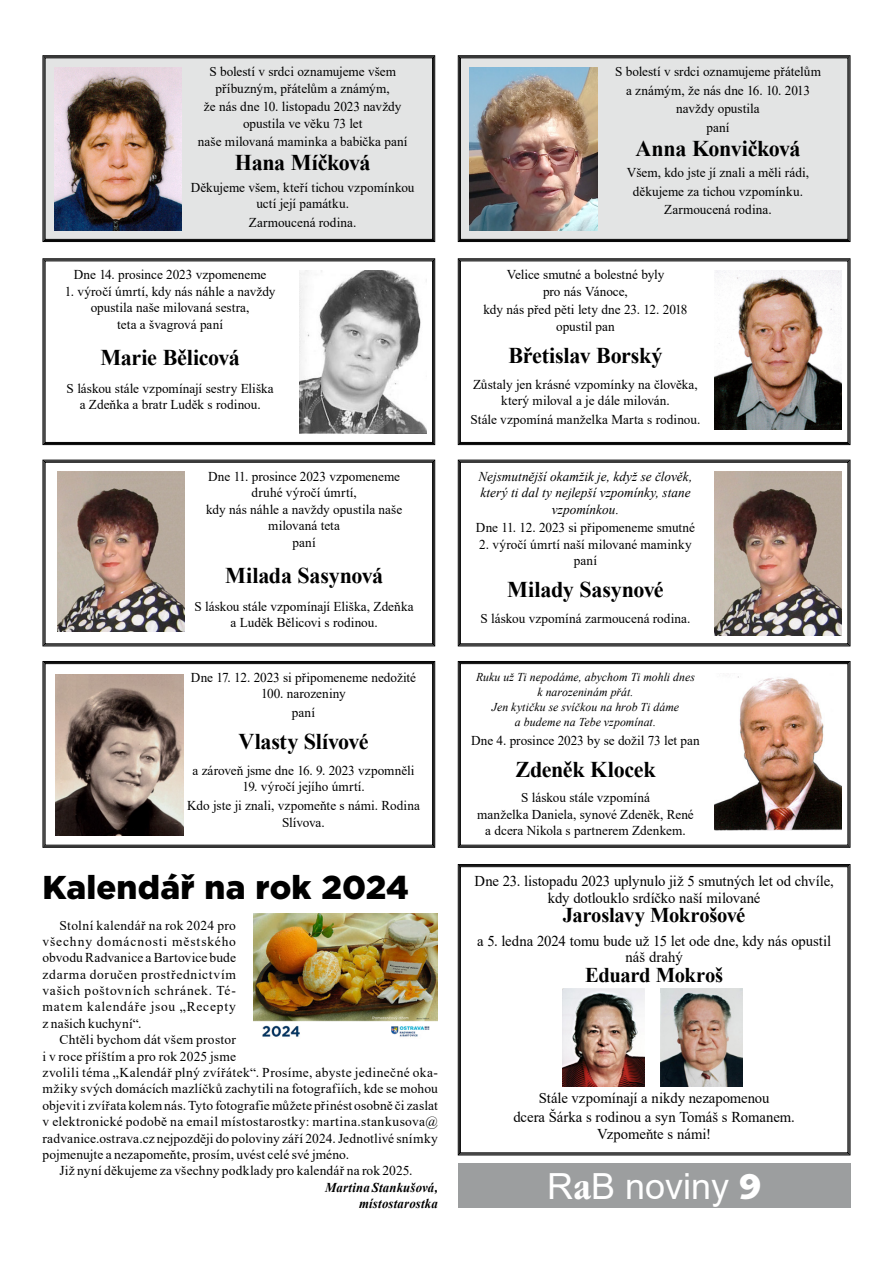
<style>
.page{position:relative;width:893px;height:1263px;background:#fff}
.page>*{position:absolute;margin:0;border:0;box-sizing:border-box;transform-origin:0 0}
.t1{font:36px "Arial";color:#fff}
.t2{font:900 33px "Gotham";letter-spacing:.005em;color:#000}
.t3{font:700 22.5px "Times New Roman";letter-spacing:-.015em;color:#000}
.t4{font:700 21px "Times New Roman";letter-spacing:-.015em;color:#000}
.t5{font:15px/16.5px "Times New Roman";letter-spacing:-.005em;color:#000;text-align:center}
.t6{font:13.5px/16.5px "Times New Roman";letter-spacing:.005em;color:#000;text-align:center}
.t7{font:13.5px "Times New Roman";letter-spacing:.03em;color:#000}
.t8{font:italic 13.5px/16.5px "Times New Roman";color:#000;text-align:center}
.t9{font:italic 700 13.5px/16.4px "Times New Roman";letter-spacing:.015em;color:#000;text-align:right;scale:.95 1}
.t10{font:13.5px "Times New Roman";letter-spacing:-.02em;color:#000}
.t11{font:italic 12px/15px "Times New Roman";letter-spacing:.005em;color:#000;text-align:center}
.s1{font-family:"Garamond Itc TOT";font-weight:700;font-stretch:condensed}
.s2{font-family:"Humanst 531 Blk BTCE Black"}
</style>
<div class="page">
<div style="left:458px;top:1163px;width:392px;height:45px;background:#9c9e9f"></div>
<div style="left:42px;top:55px;width:394px;height:187px;background:#e3e4e4"></div>
<div style="left:45px;top:57px;width:388px;height:183px;border:1px solid #000"></div>
<div style="left:457px;top:55px;width:394px;height:187px;background:#e3e4e4"></div>
<div style="left:460px;top:57px;width:388px;height:183px;border:1px solid #000"></div>
<svg style="left:457px;top:258px;width:394px;height:187px"></svg>
<div style="left:460px;top:260px;width:388px;height:183px;border:1px solid #000"></div>
<svg style="left:457px;top:459px;width:394px;height:188px"></svg>
<div style="left:460px;top:462px;width:388px;height:182px;border:1px solid #000"></div>
<svg style="left:457px;top:661px;width:394px;height:187px"></svg>
<div style="left:460px;top:663px;width:388px;height:182px;border:1px solid #000"></div>
<svg style="left:457px;top:864px;width:394px;height:292px"></svg>
<div style="left:460px;top:866px;width:388px;height:287px;border:1px solid #000"></div>
<svg style="left:42px;top:258px;width:394px;height:187px"></svg>
<div style="left:45px;top:260px;width:388px;height:183px;border:1px solid #000"></div>
<svg style="left:42px;top:459px;width:394px;height:188px"></svg>
<div style="left:45px;top:462px;width:388px;height:182px;border:1px solid #000"></div>
<svg style="left:42px;top:661px;width:394px;height:187px"></svg>
<div style="left:45px;top:663px;width:388px;height:182px;border:1px solid #000"></div>
<img style="left:55px;top:674px;width:128px;height:161px">
<img style="left:54px;top:67px;width:128px;height:164px">
<img style="left:470px;top:67px;width:127px;height:164px">
<img style="left:714px;top:270px;width:128px;height:159px">
<img style="left:714px;top:472px;width:128px;height:163px">
<img style="left:714px;top:673px;width:128px;height:157px">
<img style="left:661px;top:989px;width:81px;height:98px">
<img style="left:562px;top:989px;width:82px;height:98px">
<img style="left:299px;top:270px;width:127px;height:164px">
<img style="left:57px;top:472px;width:128px;height:159px">
<img style="left:253px;top:913px;width:185px;height:124px">
<p class="t6" style="left:209px;top:63px;width:188px">S bolestí v srdci oznamujeme všem příbuzným, přátelům a známým,</p>
<p class="t6" style="left:204px;top:98px;width:199px">že nás dne 10. listopadu 2023 navždy opustila ve věku 73 let</p>
<p class="t6" style="left:198px;top:133px;width:211px">naše milovaná maminka a babička paní</p>
<h3 class="t3" style="left:235px;top:146px;width:137px">Hana Míčková</h3>
<p class="t6" style="left:191px;top:178px;width:225px">Děkujeme všem, kteří tichou vzpomínkou uctí její památku.</p>
<p class="t6" style="left:249px;top:213px;width:109px">Zarmoucená rodina.</p>
<p class="t6" style="left:74px;top:266px;width:194px">Dne 14. prosince 2023 vzpomeneme</p>
<p class="t6" style="left:65px;top:282px;width:212px">1. výročí úmrtí, kdy nás náhle a navždy opustila naše milovaná sestra,<br>teta a švagrová paní</p>
<h3 class="t3" style="left:100px;top:341px;width:141px">Marie Bělicová</h3>
<p class="t6" style="left:67px;top:380px;width:209px">S láskou stále vzpomínají sestry Eliška a Zdeňka a bratr Luděk s rodinou.</p>
<p class="t6" style="left:206px;top:467px;width:198px">Dne 11. prosince 2023 vzpomeneme druhé výročí úmrtí,<br>kdy nás náhle a navždy opustila naše milovaná teta<br>paní</p>
<h3 class="t3" style="left:225px;top:559px;width:160px">Milada Sasynová</h3>
<p class="t6" style="left:195px;top:598px;width:221px">S láskou stále vzpomínají Eliška, Zdeňka a Luděk Bělicovi s rodinou.</p>
<p class="t6" style="left:191px;top:669px;width:227px">Dne 17. 12. 2023 si připomeneme nedožité<br>100. narozeniny</p>
<p class="t6" style="left:292px;top:704px;width:25px">paní</p>
<h3 class="t3" style="left:238px;top:725px;width:132px">Vlasty Slívové</h3>
<p class="t6" style="left:192px;top:762px;width:224px">a zároveň jsme dne 16. 9. 2023 vzpomněli</p>
<p class="t6" style="left:187px;top:777px;width:234px;line-height:18.6px">19. výročí jejího úmrtí.<br>Kdo jste ji znali, vzpomeňte s námi. Rodina</p>
<p class="t10" style="left:282px;top:812px;width:44px">Slívova.</p>
<h2 class="t2" style="left:43px;top:865px;width:368px">Kalendář na rok 2024</h2>
<p class="t6" style="left:43px;top:916px;width:195px;text-align:justify;text-indent:17px">Stolní kalendář na rok 2024 pro všechny domácnosti městského obvodu Radvanice aBartovice bude zdarma doručen prostřednictvím vašich poštovních schránek. Té&shy;matem kalendáře jsou „Recepty z našich kuchyní“.</p>
<p class="t6" style="left:60px;top:1031px;width:178px">Chtěli bychom dát všem prostor</p>
<p class="t6" style="left:43px;top:1047px;width:195px">i v roce příštím a pro rok 2025 jsme</p>
<p class="t7" style="left:43px;top:1063px;width:397px">zvolili téma „Kalendář plný zvířátek“. Prosíme, abyste jedinečné oka-</p>
<p class="t6" style="left:43px;top:1080px;width:397px">mžiky svých domácích mazlíčků zachytili na fotografiích, kde se mohou</p>
<p class="t6" style="left:43px;top:1096px;width:397px">objevit i zvířata kolem nás. Tyto fotografie můžete přinést osobně či zaslat</p>
<p class="t7" style="left:43px;top:1112px;width:397px">v elektronické podobě na email místostarostky: martina.stankusova@</p>
<p class="t6" style="left:43px;top:1129px;width:397px">radvanice.ostrava.cz nejpozději do poloviny září 2024. Jednotlivé snímky</p>
<p class="t6" style="left:43px;top:1146px;width:308px">pojmenujte a nezapomeňte, prosím, uvést celé své jméno.</p>
<p class="t6" style="left:60px;top:1162px;width:354px">Již nyní děkujeme za všechny podklady pro kalendář na rok 2025.</p>
<p class="t9" style="left:325px;top:1178px;width:120px">Martina Stankušová, místostarostka</p>
<p class="t6" style="left:615px;top:62px;width:207px;line-height:18.6px">S bolestí v srdci oznamujeme přátelům a známým, že nás dne 16. 10. 2013 navždy opustila<br>paní</p>
<h3 class="t3" style="left:635px;top:132px;width:167px">Anna Konvičková</h3>
<p class="t6" style="left:627px;top:163px;width:184px;line-height:18.6px">Všem, kdo jste jí znali a měli rádi, děkujeme za tichou vzpomínku.<br>Zarmoucená rodina.</p>
<p class="t6" style="left:507px;top:266px;width:159px">Velice smutné a bolestné byly pro nás Vánoce,</p>
<p class="t6" style="left:483px;top:301px;width:206px">kdy nás před pěti lety dne 23. 12. 2018 opustil pan</p>
<h3 class="t3" style="left:508px;top:339px;width:155px">Břetislav Borský</h3>
<p class="t6" style="left:473px;top:375px;width:226px">Zůstaly jen krásné vzpomínky na člověka, který miloval a je dále milován.</p>
<p class="t6" style="left:471px;top:411px;width:231px">Stále vzpomíná manželka Marta s rodinou.</p>
<p class="t8" style="left:479px;top:467px;width:215px">Nejsmutnější okamžik je, když se člověk, který ti dal ty nejlepší vzpomínky, stane vzpomínkou.</p>
<p class="t6" style="left:476px;top:519px;width:220px">Dne 11. 12. 2023 si připomeneme smutné</p>
<p class="t6" style="left:479px;top:535px;width:214px">2. výročí úmrtí naší milované maminky paní</p>
<h3 class="t3" style="left:507px;top:574px;width:158px">Milady Sasynové</h3>
<p class="t6" style="left:480px;top:610px;width:211px">S láskou vzpomíná zarmoucená rodina.</p>
<p class="t11" style="left:476px;top:669px;width:220px">Ruku už Ti nepodáme, abychom Ti mohli dnes k narozeninám přát.<br>Jen kytičku se svíčkou na hrob Ti dáme<br>a budeme na Tebe vzpomínat.</p>
<p class="t6" style="left:471px;top:731px;width:230px">Dne 4. prosince 2023 by se dožil 73 let pan</p>
<h3 class="t3" style="left:515px;top:753px;width:142px">Zdeněk Klocek</h3>
<p class="t6" style="left:477px;top:789px;width:218px">S láskou stále vzpomíná<br>manželka Daniela, synové Zdeněk, René a dcera Nikola s partnerem Zdenkem.</p>
<p class="t5" style="left:475px;top:872px;width:361px">Dne 23. listopadu 2023 uplynulo již 5 smutných let od chvíle, kdy dotlouklo srdíčko naší milované</p>
<h3 class="t4" style="left:563px;top:900px;width:184px">Jaroslavy Mokrošové</h3>
<p class="t5" style="left:477px;top:932px;width:356px">a 5. ledna 2024 tomu bude už 15 let ode dne, kdy nás opustil náš drahý</p>
<h3 class="t4" style="left:585px;top:959px;width:139px">Eduard Mokroš</h3>
<p class="t5" style="left:513px;top:1089px;width:283px;line-height:18.6px">Stále vzpomínají a nikdy nezapomenou<br>dcera Šárka s rodinou a syn Tomáš s Romanem.</p>
<p class="t5" style="left:597px;top:1125px;width:115px">Vzpomeňte s námi!</p>
<h1 class="t1" style="left:547px;top:1161px;width:216px">R<span class="s1">a</span>B noviny <span class="s2">9</span></h1>
</div>
